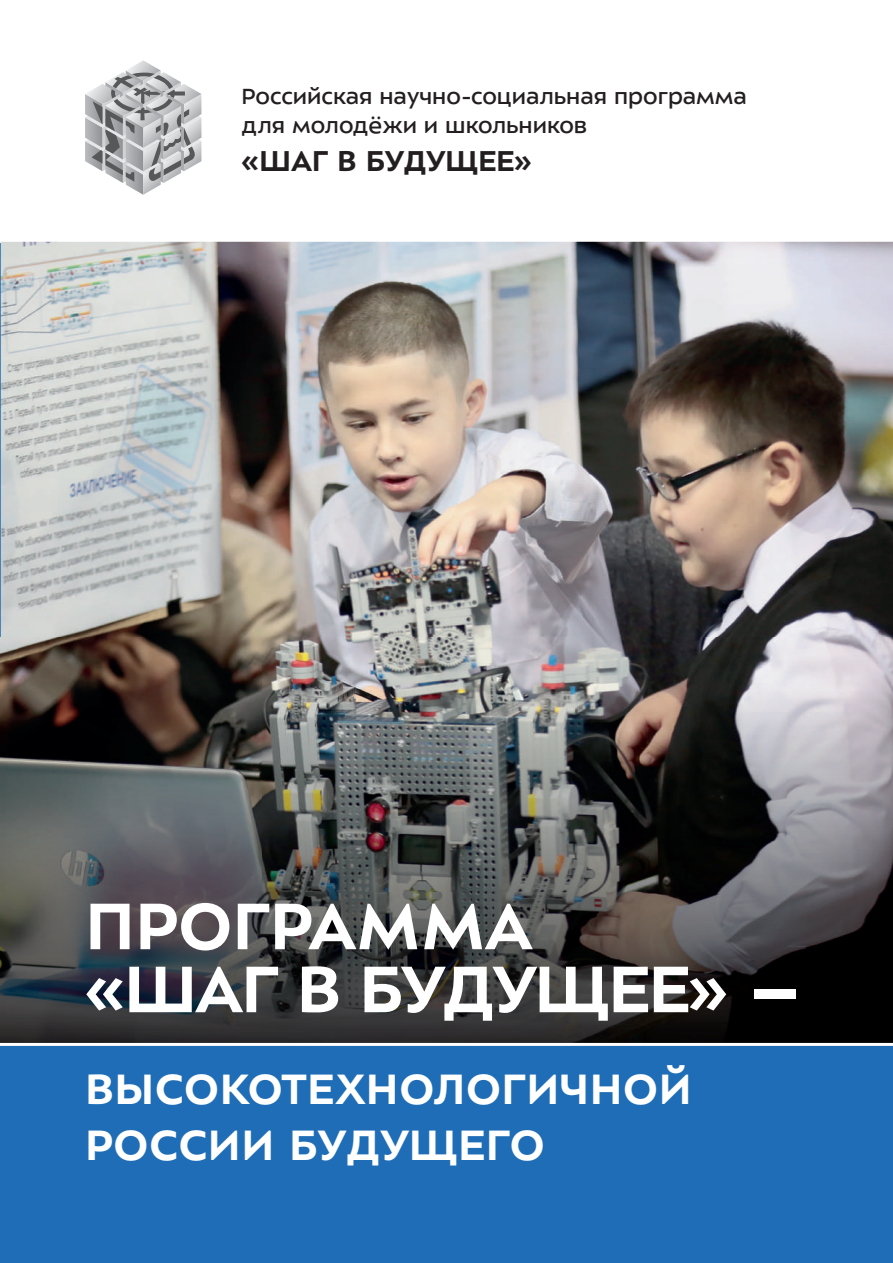
<style>
.page{position:relative;width:893px;height:1263px;background:#fff}
.page>*{position:absolute;margin:0;border:0;box-sizing:border-box;transform-origin:0 0}
.t1{font:700 72px/63px "ALS Sector";letter-spacing:-.02em;color:#fff}
.t2{font:700 46.5px/55.8px "ALS Sector";letter-spacing:.015em;color:#fff}
.t3{font:700 31.5px "ALS Sector";color:#231f20}
.t4{font:24px/28.8px "ALS Sector";color:#231f20}
</style>
<div class="page">
<div style="left:0;top:244px;width:893px;height:1019px;background:#1e6db6"></div>
<img style="left:1px;top:242px;width:892px;height:752px">
<img style="left:0;top:994px;width:893px;height:49px">
<img style="left:0;top:637px;width:1px;height:358px">
<svg style="left:85px;top:60px;width:116px;height:135px"></svg>
<hr style="left:0;top:1043px;width:893px;height:3px;background:#fff">
<p class="t4" style="left:242px;top:82px;width:507px">Российская научно-социальная программа для молодёжи и школьников</p>
<h3 class="t3" style="left:242px;top:145px;width:292px">«ШАГ В БУДУЩЕЕ»</h3>
<h1 class="t1" style="left:85px;top:894px;width:719px">ПРОГРАММА<br>«ШАГ В БУДУЩЕЕ» –</h1>
<h2 class="t2" style="left:85px;top:1061px;width:608px">ВЫСОКОТЕХНОЛОГИЧНОЙ<br>РОССИИ БУДУЩЕГО</h2>
</div>
